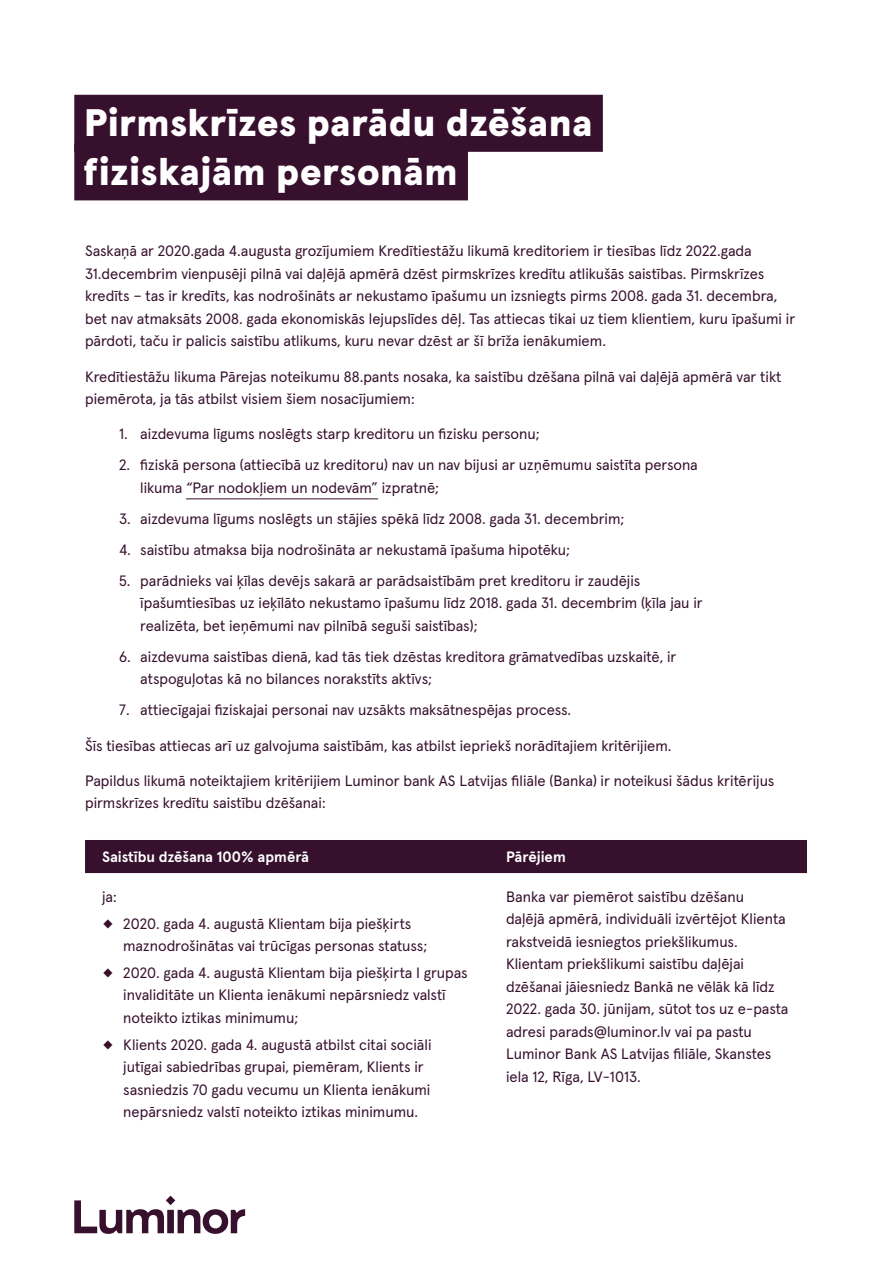
<style>
.page{position:relative;width:893px;height:1263px;background:#fff}
.page>*{position:absolute;margin:0;border:0;box-sizing:border-box;transform-origin:0 0}
.t1{font:900 38.25px/48.6px "Apercu Pro";letter-spacing:.005em;color:#fff}
.t2{font:15px/22.5px "Apercu Pro";color:#36102d}
.t3{font:700 15px "Apercu Pro";color:#fff}
</style>
<div class="page">
<svg style="left:74px;top:1196px;width:171px;height:38px"></svg>
<hr style="left:186px;top:498px;width:192px;height:1px;background:#36102d">
<div style="left:85px;top:840px;width:722px;height:33px;background:#36102d"></div>
<div style="left:74px;top:95px;width:529px;height:57px;background:#36102d"></div>
<div style="left:74px;top:143px;width:394px;height:57px;background:#36102d"></div>
<h1 class="t1" style="left:84px;top:96px;width:510px">Pirmskrīzes parādu dzēšana fiziskajām personām</h1>
<p class="t2" style="left:85px;top:239px;width:712px">Saskaņā ar 2020.gada 4.augusta grozījumiem Kredītiestāžu likumā kreditoriem ir tiesības līdz 2022.gada 31.decembrim vienpusēji pilnā vai daļējā apmērā dzēst pirmskrīzes kredītu atlikušās saistības. Pirmskrīzes kredīts – tas ir kredīts, kas nodrošināts ar nekustamo īpašumu un izsniegts pirms 2008. gada 31. decembra, bet nav atmaksāts 2008. gada ekonomiskās lejupslīdes dēļ. Tas attiecas tikai uz tiem klientiem, kuru īpašumi ir pārdoti, taču ir palicis saistību atlikums, kuru nevar dzēst ar šī brīža ienākumiem.</p>
<p class="t2" style="left:85px;top:364px;width:698px">Kredītiestāžu likuma Pārejas noteikumu 88.pants nosaka, ka saistību dzēšana pilnā vai daļējā apmērā var tikt piemērota, ja tās atbilst visiem šiem nosacījumiem:</p>
<p class="t2" style="left:119px;top:422px;width:422px">1. aizdevuma līgums noslēgts starp kreditoru un fizisku personu;</p>
<p class="t2" style="left:140px;top:453px;width:559px;text-indent:-21px">2. fiziskā persona (attiecībā uz kreditoru) nav un nav bijusi ar uzņēmumu saistīta persona likuma “Par nodokļiem un nodevām” izpratnē;</p>
<p class="t2" style="left:119px;top:506px;width:507px">3. aizdevuma līgums noslēgts un stājies spēkā līdz 2008. gada 31. decembrim;</p>
<p class="t2" style="left:119px;top:537px;width:452px">4. saistību atmaksa bija nodrošināta ar nekustamā īpašuma hipotēku;</p>
<p class="t2" style="left:140px;top:568px;width:564px;text-indent:-21px">5. parādnieks vai ķīlas devējs sakarā ar parādsaistībām pret kreditoru ir zaudējis īpašumtiesības uz ieķīlāto nekustamo īpašumu līdz 2018. gada 31. decembrim (ķīla jau ir realizēta, bet ieņēmumi nav pilnībā seguši saistības);</p>
<p class="t2" style="left:140px;top:644px;width:538px;text-indent:-21px">6. aizdevuma saistības dienā, kad tās tiek dzēstas kreditora grāmatvedības uzskaitē, ir atspoguļotas kā no bilances norakstīts aktīvs;</p>
<p class="t2" style="left:119px;top:698px;width:454px">7. attiecīgajai fiziskajai personai nav uzsākts maksātnespējas process.</p>
<p class="t2" style="left:85px;top:733px;width:588px">Šīs tiesības attiecas arī uz galvojuma saistībām, kas atbilst iepriekš norādītajiem kritērijiem.</p>
<p class="t2" style="left:85px;top:768px;width:691px">Papildus likumā noteiktajiem kritērijiem Luminor bank AS Latvijas filiāle (Banka) ir noteikusi šādus kritērijus pirmskrīzes kredītu saistību dzēšanai:</p>
<p class="t3" style="left:102px;top:845px;width:209px">Saistību dzēšana 100% apmērā</p>
<p class="t3" style="left:506px;top:845px;width:61px">Pārējiem</p>
<p class="t2" style="left:102px;top:884px;width:16px">ja:</p>
<p class="t2" style="left:123px;top:911px;width:305px">2020. gada 4. augustā Klientam bija piešķirts maznodrošinātas vai trūcīgas personas statuss;</p>
<p class="t2" style="left:123px;top:960px;width:346px">2020. gada 4. augustā Klientam bija piešķirta I grupas invaliditāte un Klienta ienākumi nepārsniedz valstī noteikto iztikas minimumu;</p>
<p class="t2" style="left:123px;top:1032px;width:310px">Klients 2020. gada 4. augustā atbilst citai sociāli jutīgai sabiedrības grupai, piemēram, Klients ir sasniedzis 70 gadu vecumu un Klienta ienākumi nepārsniedz valstī noteikto iztikas minimumu.</p>
<p class="t2" style="left:506px;top:884px;width:284px">Banka var piemērot saistību dzēšanu<br>daļējā apmērā, individuāli izvērtējot Klienta rakstveidā iesniegtos priekšlikumus.<br>Klientam priekšlikumi saistību daļējai dzēšanai jāiesniedz Bankā ne vēlāk kā līdz 2022. gada 30. jūnijam, sūtot tos uz e-pasta adresi parads@luminor.lv vai pa pastu Luminor Bank AS Latvijas filiāle, Skanstes iela 12, Rīga, LV-1013.</p>
</div>
